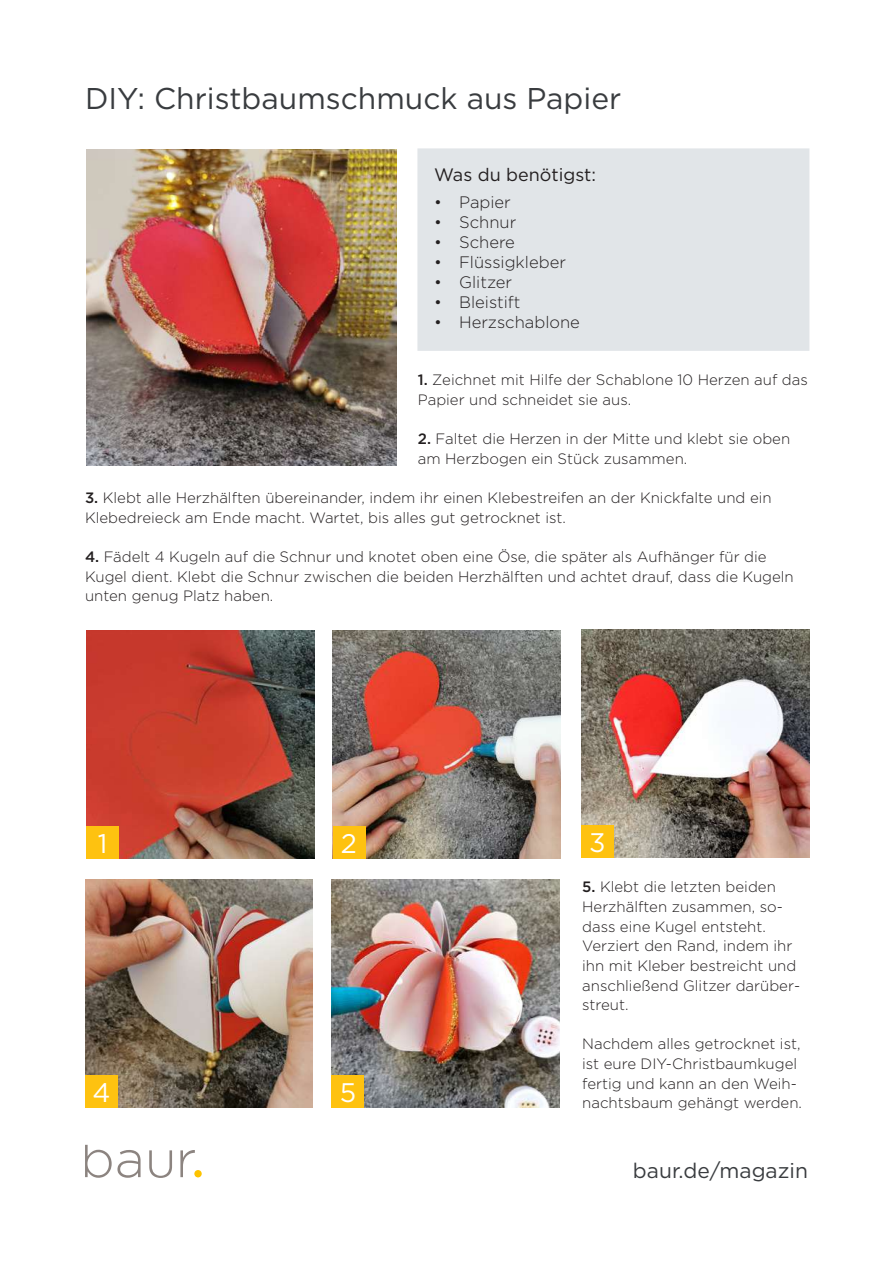
<style>
.page{position:relative;width:893px;height:1263px;background:#fff}
.page>*{position:absolute;margin:0;border:0;box-sizing:border-box;transform-origin:0 0}
.t1{font:30px "Gotham";color:#393c3f}
.t2{font:26.85px "Gotham";color:#fff}
.t3{font:21px "Gotham";color:#393c3f}
.t4{font:18px "Gotham";color:#231f20}
.t5{font:300 16.5px "Gotham";color:#231f20}
.t6{font:300 15px/19.6px "Gotham";color:#231f20}
.s1{font-weight:500}
</style>
<div class="page">
<svg style="left:85px;top:1145px;width:56px;height:33px"></svg>
<svg style="left:149px;top:1150px;width:23px;height:28px"></svg>
<svg style="left:180px;top:1150px;width:22px;height:27px"></svg>
<img style="left:86px;top:149px;width:311px;height:317px">
<img style="left:581px;top:629px;width:228px;height:229px">
<img style="left:86px;top:630px;width:228px;height:229px">
<img style="left:85px;top:879px;width:227px;height:228px">
<img style="left:332px;top:879px;width:228px;height:228px">
<img style="left:333px;top:630px;width:228px;height:229px">
<div style="left:417px;top:148px;width:392px;height:203px;background:#e1e5e8;border:2px solid #e1e5e8"></div>
<div style="left:86px;top:826px;width:33px;height:33px;background:#fec210"></div>
<div style="left:333px;top:826px;width:32px;height:33px;background:#fec210"></div>
<div style="left:581px;top:825px;width:33px;height:33px;background:#fec210"></div>
<div style="left:85px;top:1075px;width:33px;height:32px;background:#fec210"></div>
<div style="left:332px;top:1075px;width:32px;height:32px;background:#fec210"></div>
<h1 class="t1" style="left:85px;top:79px;width:538px">DIY: Christbaumschmuck aus Papier</h1>
<p class="t4" style="left:434px;top:163px;width:163px">Was du benötigst:</p>
<p class="t5" style="left:434px;top:192px;width:78px">• Papier</p>
<p class="t5" style="left:434px;top:212px;width:84px">• Schnur</p>
<p class="t5" style="left:434px;top:232px;width:82px">• Schere</p>
<p class="t5" style="left:434px;top:252px;width:133px">• Flüssigkleber</p>
<p class="t5" style="left:434px;top:272px;width:79px">• Glitzer</p>
<p class="t5" style="left:434px;top:291px;width:88px">• Bleistift</p>
<p class="t5" style="left:434px;top:311px;width:147px">• Herzschablone</p>
<p class="t6" style="left:418px;top:370px;width:392px"><span class="s1">1.</span> Zeichnet mit Hilfe der Schablone 10 Herzen auf das<br>Papier und schneidet sie aus.</p>
<p class="t6" style="left:418px;top:429px;width:374px"><span class="s1">2.</span> Faltet die Herzen in der Mitte und klebt sie oben am Herzbogen ein Stück zusammen.</p>
<p class="t6" style="left:85px;top:487px;width:688px"><span class="s1">3.</span> Klebt alle Herzhälften übereinander, indem ihr einen Klebestreifen an der Knickfalte und ein<br>Klebedreieck am Ende macht. Wartet, bis alles gut getrocknet ist.</p>
<p class="t6" style="left:85px;top:546px;width:710px"><span class="s1">4.</span> Fädelt 4 Kugeln auf die Schnur und knotet oben eine Öse, die später als Aufhänger für die<br>Kugel dient. Klebt die Schnur zwischen die beiden Herzhälften und achtet drauf, dass die Kugeln unten genug Platz haben.</p>
<h2 class="t2" style="left:98px;top:826px;width:11px">1</h2>
<h2 class="t2" style="left:341px;top:826px;width:18px">2</h2>
<h2 class="t2" style="left:589px;top:825px;width:18px">3</h2>
<h2 class="t2" style="left:92px;top:1075px;width:20px">4</h2>
<h2 class="t2" style="left:340px;top:1075px;width:18px">5</h2>
<p class="t6" style="left:582px;top:877px;width:219px"><span class="s1">5.</span> Klebt die letzten beiden<br>Herzhälften zusammen, so&shy;dass eine Kugel entsteht.<br>Verziert den Rand, indem ihr ihn mit Kleber bestreicht und anschließend Glitzer darüber&shy;streut.</p>
<p class="t6" style="left:582px;top:1034px;width:221px">Nachdem alles getrocknet ist, ist eure DIY-Christbaumkugel fertig und kann an den Weih&shy;nachtsbaum gehängt werden.</p>
<h3 class="t3" style="left:633px;top:1157px;width:176px">baur.de/magazin</h3>
</div>
